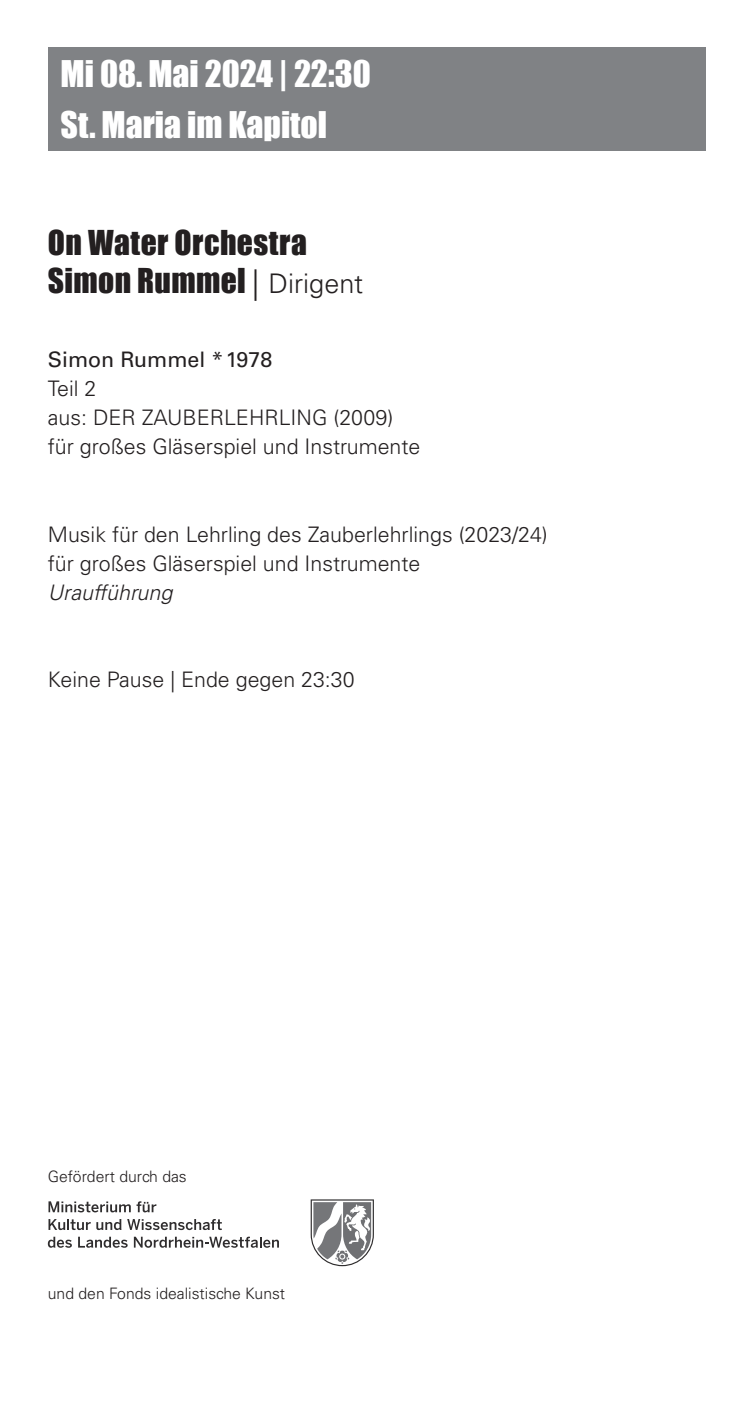
<style>
.page{position:relative;width:753px;height:1404px;background:#fff}
.page>*{position:absolute;margin:0;border:0;box-sizing:border-box;transform-origin:0 0}
.t1{font:33.75px/51.1px "Impact";color:#fff}
.t2{font:31.5px/38.2px "Impact";letter-spacing:.01em;color:#231f20}
.t3{font:300 21.38px/29px "Univers LT Std";color:#231f20}
.t4{font:21.38px "Univers LT Std";color:#231f20}
.t5{font:italic 300 21.38px "Univers LT Std";color:#231f20}
.t6{font:300 15.75px "Univers LT Std";color:#231f20}
.s1{font-family:"Univers LT Std";font-weight:300}
.s2{font-family:"Univers LT Std";font-weight:300;font-size:27px}
</style>
<div class="page">
<div style="left:48px;top:48px;width:657px;height:103px;background:#808285"></div>
<svg style="left:311px;top:1199px;width:63px;height:66px"></svg>
<svg style="left:48px;top:1201px;width:108px;height:11px"></svg>
<svg style="left:48px;top:1219px;width:73px;height:10px"></svg>
<svg style="left:127px;top:1219px;width:95px;height:10px"></svg>
<svg style="left:48px;top:1236px;width:24px;height:11px"></svg>
<svg style="left:78px;top:1236px;width:50px;height:11px"></svg>
<svg style="left:134px;top:1236px;width:145px;height:11px"></svg>
<h1 class="t1" style="left:61px;top:48px;width:311px">Mi 08. Mai 2024 | 22:30<br>St. Maria im Kapitol</h1>
<h2 class="t2" style="left:48px;top:222px;width:317px">On Water Orchestra<br>Simon Rummel <span class="s1">|</span> <span class="s2">Dirigent</span></h2>
<p class="t4" style="left:48px;top:347px;width:226px">Simon Rummel *1978</p>
<p class="t3" style="left:48px;top:374px;width:374px">Teil 2<br>aus: DER ZAUBERLEHRLING (2009) für großes Gläserspiel und Instrumente</p>
<p class="t3" style="left:48px;top:519px;width:501px">Musik für den Lehrling des Zauberlehrlings (2023/24) für großes Gläserspiel und Instrumente</p>
<p class="t5" style="left:48px;top:579px;width:126px">Uraufführung</p>
<p class="t3" style="left:48px;top:664px;width:308px">Keine Pause | Ende gegen 23:30</p>
<p class="t6" style="left:48px;top:1166px;width:140px">Gefördert durch das</p>
<p class="t6" style="left:48px;top:1283px;width:239px">und den Fonds idealistische Kunst</p>
</div>
